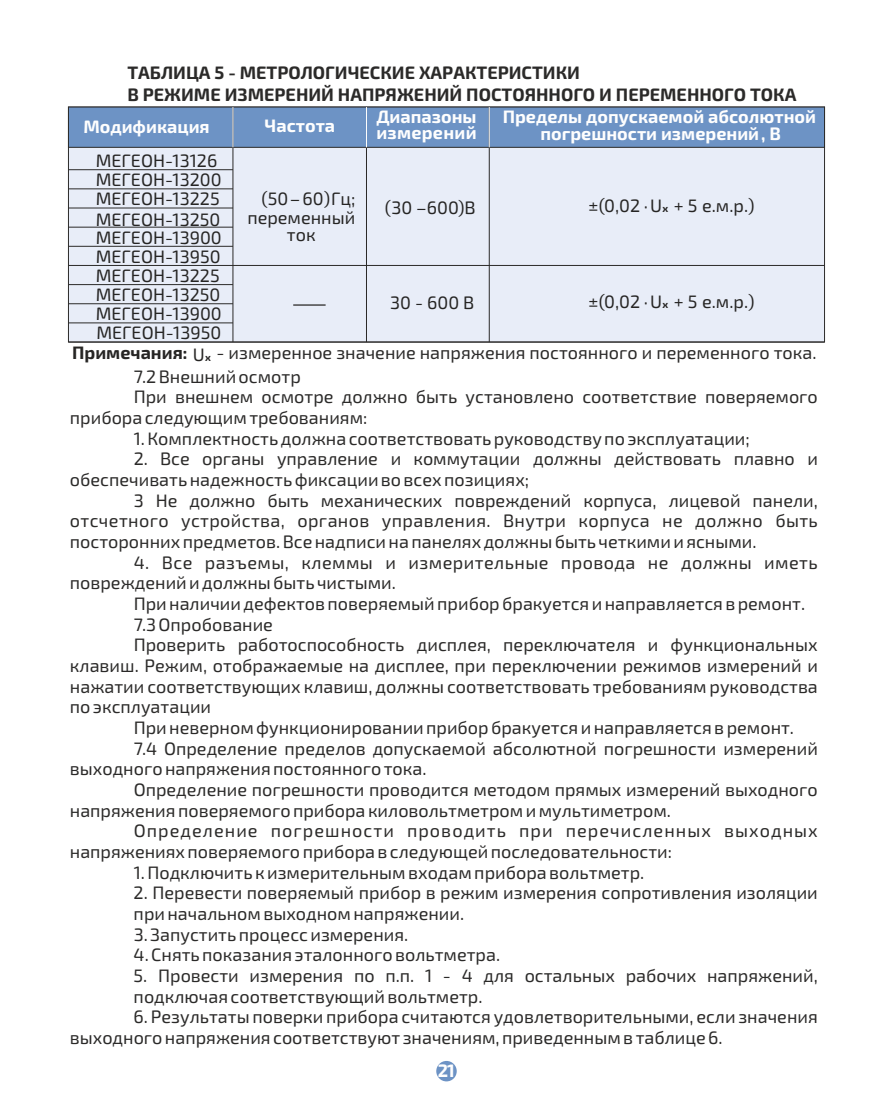
<style>
.page{position:relative;width:893px;height:1117px;background:#fff}
.page>*{position:absolute;margin:0;border:0;box-sizing:border-box;transform-origin:0 0}
.t1{font:18px/20.7px "Exo 2.0";color:#2b2a29}
.t2{font:18px/19.1px "Exo 2.0";color:#262524;text-align:justify}
.t3{font:700 18px/21.6px "Exo 2.0";color:#2b2a29}
.t4{font:700 18px/16.2px "Exo 2.0";color:#fefefe}
.t5{font:18px/20.7px "Exo 2.0";letter-spacing:.025em;color:#2b2a29}
.s1{font-weight:700;font-size:10.35px}
.s2{font-weight:700;color:#262524}
.s3{color:#262524}
</style>
<div class="page">
<div style="left:68px;top:148px;width:757px;height:194px;background:#e8edf8"></div>
<svg style="left:68px;top:106px;width:757px;height:42px;background:#6a8ebc"></svg>
<hr style="left:68px;top:169px;width:165px;height:1px;background:#2b2a29">
<hr style="left:68px;top:246px;width:165px;height:1px;background:#2b2a29">
<hr style="left:68px;top:227px;width:165px;height:1px;background:#2b2a29">
<hr style="left:68px;top:207px;width:165px;height:1px;background:#2b2a29">
<hr style="left:68px;top:188px;width:165px;height:1px;background:#2b2a29">
<hr style="left:68px;top:265px;width:756px;height:1px;background:#2b2a29">
<hr style="left:68px;top:322px;width:165px;height:1px;background:#2b2a29">
<hr style="left:68px;top:284px;width:165px;height:1px;background:#2b2a29">
<hr style="left:68px;top:303px;width:165px;height:1px;background:#2b2a29">
<hr style="left:68px;top:341px;width:756px;height:1px;background:#2b2a29">
<hr style="left:489px;top:107px;width:1px;height:235px;background:#2b2a29">
<hr style="left:233px;top:107px;width:1px;height:235px;background:#2b2a29">
<hr style="left:366px;top:107px;width:1px;height:235px;background:#2b2a29">
<hr style="left:293px;top:304px;width:33px;height:1px;background:#2b2a29">
<hr style="left:489px;top:107px;width:1px;height:40px;background:#fefefe">
<hr style="left:233px;top:107px;width:1px;height:40px;background:#fefefe">
<hr style="left:366px;top:107px;width:1px;height:40px;background:#fefefe">
<div style="left:436px;top:1060px;width:21px;height:21px;background:#6d93c5;border-radius:50%"></div>
<p class="t3" style="left:127px;top:64px;width:670px">ТАБЛИЦА 5 - МЕТРОЛОГИЧЕСКИЕ ХАРАКТЕРИСТИКИ<br>В РЕЖИМЕ ИЗМЕРЕНИЙ НАПРЯЖЕНИЙ ПОСТОЯННОГО И ПЕРЕМЕННОГО ТОКА</p>
<p class="t4" style="left:83px;top:121px;width:128px">Модификация</p>
<p class="t4" style="left:265px;top:119px;width:72px">Частота</p>
<p class="t4" style="left:376px;top:110px;width:102px">Диапазоны измерений</p>
<p class="t4" style="left:503px;top:109px;width:315px;line-height:17.6px;text-align:center">Пределы допускаемой абсолютной погрешности измерений, В</p>
<p class="t2" style="left:96px;top:154px;width:127px;text-align:left">МЕГЕОН-13126<br>МЕГЕОН-13200<br>МЕГЕОН-13225</p>
<p class="t2" style="left:96px;top:212px;width:127px;line-height:18.4px">МЕГЕОН-13250<br>МЕГЕОН-13900<br>МЕГЕОН-13950</p>
<p class="t2" style="left:247px;top:191px;width:109px;text-align:right">(50 –60)Гц; переменный</p>
<p class="t2" style="left:287px;top:227px;width:30px">ток</p>
<p class="t2" style="left:588px;top:198px;width:168px">±(0,02 ·U<span class="s1">х</span> + 5 е.м.р.)</p>
<p class="t2" style="left:385px;top:200px;width:92px">(30 –600)В</p>
<p class="t2" style="left:96px;top:268px;width:127px">МЕГЕОН-13225<br>МЕГЕОН-13250<br>МЕГЕОН-13900<br>МЕГЕОН-13950</p>
<p class="t2" style="left:390px;top:294px;width:86px">30 - 600 В</p>
<p class="t2" style="left:588px;top:293px;width:168px">±(0,02 ·U<span class="s1">х</span> + 5 е.м.р.)</p>
<p class="t1" style="left:72px;top:344px;width:746px"><span class="s2">Примечания:</span> <span class="s3">U</span><sub>х</sub> - измеренное значение напряжения постоянного и переменного тока.</p>
<p class="t2" style="left:688px;top:345px;width:6px">.</p>
<p class="t1" style="left:134px;top:368px;width:169px">7.2 Внешний осмотр</p>
<p class="t1" style="left:134px;top:388px;width:686px">При внешнем осмотре должно быть установлено соответствие поверяемого</p>
<p class="t1" style="left:70px;top:409px;width:299px">прибора следующим требованиям:</p>
<p class="t1" style="left:134px;top:430px;width:618px">1. Комплектность должна соответствовать руководству по эксплуатации;</p>
<p class="t1" style="left:70px;top:450px;width:749px;text-indent:64px">2. Все органы управление и коммутации должны действовать плавно и обеспечивать надежность фиксации во всех позициях;</p>
<p class="t1" style="left:70px;top:491px;width:749px;text-align:justify;text-indent:64px">3 Не должно быть механических повреждений корпуса, лицевой панели, отсчетного устройства, органов управления. Внутри корпуса не должно быть посторонних предметов. Все надписи на панелях должны быть четкими и ясными.</p>
<p class="t5" style="left:70px;top:553px;width:749px;text-indent:64px">4. Все разъемы, клеммы и измерительные провода не должны иметь повреждений и должны быть чистыми.</p>
<p class="t1" style="left:134px;top:615px;width:141px">7.3 Опробование</p>
<p class="t1" style="left:134px;top:595px;width:673px">При наличии дефектов поверяемый прибор бракуется и направляется в ремонт.</p>
<p class="t1" style="left:70px;top:636px;width:749px;text-align:justify;text-indent:64px">Проверить работоспособность дисплея, переключателя и функциональных клавиш. Режим, отображаемые на дисплее, при переключении режимов измерений и нажатии соответствующих клавиш, должны соответствовать требованиям руководства по эксплуатации</p>
<p class="t1" style="left:134px;top:719px;width:662px">При неверном функционировании прибор бракуется и направляется в ремонт.</p>
<p class="t1" style="left:70px;top:739px;width:749px;text-indent:64px">7.4 Определение пределов допускаемой абсолютной погрешности измерений выходного напряжения постоянного тока.</p>
<p class="t1" style="left:70px;top:780px;width:749px;text-indent:64px">Определение погрешности проводится методом прямых измерений выходного напряжения поверяемого прибора киловольтметром и мультиметром.</p>
<p class="t1" style="left:70px;top:822px;width:749px;text-indent:64px">Определение погрешности проводить при перечисленных выходных напряжениях поверяемого прибора в следующей последовательности:</p>
<p class="t1" style="left:134px;top:884px;width:686px">2. Перевести поверяемый прибор в режим измерения сопротивления изоляции при начальном выходном напряжении.</p>
<p class="t1" style="left:134px;top:946px;width:368px">4. Снять показания эталонного вольтметра.</p>
<p class="t1" style="left:134px;top:966px;width:686px">5. Провести измерения по п.п. 1 - 4 для остальных рабочих напряжений, подключая соответствующий вольтметр.</p>
<p class="t1" style="left:70px;top:1008px;width:749px;text-indent:64px">6. Результаты поверки прибора считаются удовлетворительными, если значения выходного напряжения соответствуют значениям, приведенным в таблице 6.</p>
<p class="t4" style="left:438px;top:1064px;width:19px">21</p>
<p class="t1" style="left:134px;top:863px;width:512px">1. Подключить к измерительным входам прибора вольтметр.</p>
<p class="t1" style="left:134px;top:925px;width:276px">3. Запустить процесс измерения.</p>
</div>
